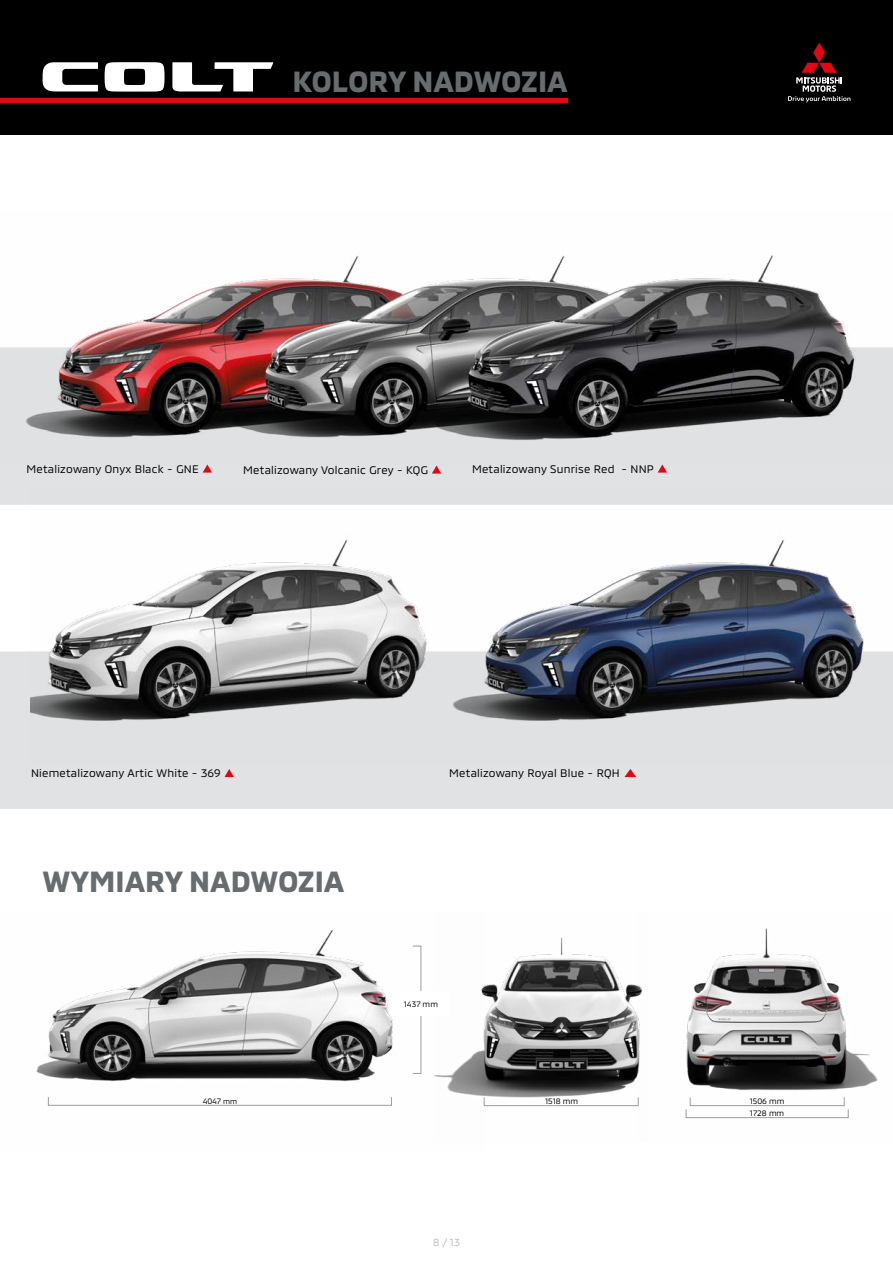
<style>
.page{position:relative;width:893px;height:1263px;background:#fff}
.page>*{position:absolute;margin:0;border:0;box-sizing:border-box;transform-origin:0 0}
.t1{font:700 30px "MMC";color:#676c6e}
.t2{font:11.25px "MMC";letter-spacing:.02em;color:#000}
.t3{font:10.5px "MMC";color:#bcbec0}
.t4{font:8.1px/12.3px "MMC";color:#000}
.s1{font-size:7.5px}
</style>
<div class="page">
<div style="left:1px;top:348px;width:891px;height:156px;background:#e0e2e3"></div>
<div style="left:0;top:0;width:893px;height:134px;background:#000"></div>
<div style="left:0;top:98px;width:567px;height:5px;background:#e30613"></div>
<svg style="left:788px;top:43px;width:62px;height:60px"></svg>
<svg style="left:42px;top:62px;width:56px;height:30px"></svg>
<svg style="left:172px;top:62px;width:101px;height:29px"></svg>
<svg style="left:105px;top:62px;width:60px;height:30px"></svg>
<img style="left:0;top:255px;width:893px;height:211px">
<svg style="left:203px;top:464px;width:9px;height:9px"></svg>
<svg style="left:658px;top:464px;width:9px;height:9px"></svg>
<div style="left:1px;top:652px;width:891px;height:156px;background:#e0e2e3"></div>
<div style="left:0;top:651px;width:893px;height:158px;border:2px solid #e0e2e3"></div>
<svg style="left:432px;top:465px;width:9px;height:9px"></svg>
<img style="left:30px;top:490px;width:863px;height:275px">
<svg style="left:624px;top:769px;width:12px;height:8px"></svg>
<svg style="left:225px;top:769px;width:9px;height:8px"></svg>
<img style="left:36px;top:929px;width:399px;height:177px">
<img style="left:685px;top:928px;width:193px;height:191px">
<img style="left:435px;top:937px;width:208px;height:170px">
<div style="left:412px;top:946px;width:9px;height:128px;border:1px solid #9d9d9c"></div>
<div style="left:484px;top:1097px;width:154px;height:9px;border:1px solid #9d9d9c"></div>
<div style="left:392px;top:992px;width:58px;height:24px;background:#fff"></div>
<div style="left:690px;top:1097px;width:154px;height:9px;border:1px solid #9d9d9c"></div>
<div style="left:686px;top:1109px;width:162px;height:9px;border:1px solid #9d9d9c"></div>
<h1 class="t1" style="left:292px;top:57px;width:277px">KOLORY NADWOZIA</h1>
<p class="t2" style="left:27px;top:459px;width:174px">Metalizowany Onyx Black - GNE</p>
<p class="t2" style="left:243px;top:460px;width:186px">Metalizowany Volcanic Grey - KQG</p>
<p class="t2" style="left:472px;top:459px;width:183px">Metalizowany Sunrise Red - NNP</p>
<p class="t2" style="left:31px;top:764px;width:191px">Niemetalizowany Artic White - 369</p>
<p class="t2" style="left:449px;top:764px;width:172px">Metalizowany Royal Blue - RQH</p>
<h1 class="t1" style="left:43px;top:858px;width:303px">WYMIARY NADWOZIA</h1>
<p class="t4" style="left:404px;top:997px;width:36px">1437 mm</p>
<p class="t4" style="left:203px;top:1093px;width:36px">4047 <span class="s1">mm</span></p>
<p class="t4" style="left:545px;top:1094px;width:34px">1518 mm</p>
<p class="t3" style="left:433px;top:1233px;width:28px">8 / 13</p>
<p class="t4" style="left:750px;top:1094px;width:36px">1506 mm<br>1728 mm</p>
</div>
